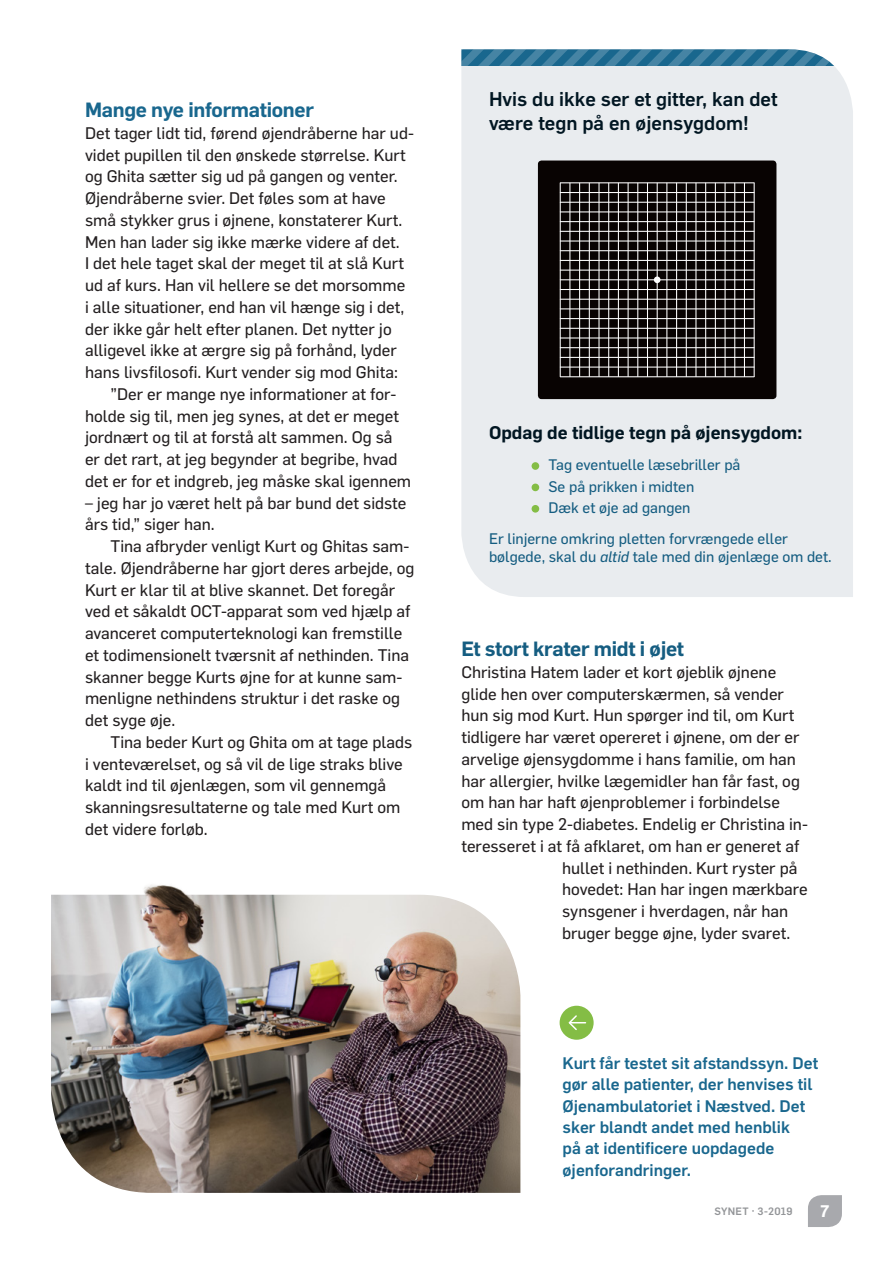
<style>
.page{position:relative;width:893px;height:1263px;background:#fff}
.page>*{position:absolute;margin:0;border:0;box-sizing:border-box;transform-origin:0 0}
.t1{font:600 20.25px "Flama";letter-spacing:-.015em;color:#155d81}
.t2{font:600 20.25px "Flama";letter-spacing:-.015em;color:#19678e}
.t3{font:500 19.5px/24.3px "Flama";color:#011622}
.t4{font:600 18px "Flama";color:#011622}
.t5{font:16.5px/21.8px "Flama Basic";color:#231f20}
.t6{font:500 16.5px/21.5px "Flama";color:#19678e}
.t7{font:600 16.5px "Flama";color:#fff}
.t8{font:15px/21.5px "Flama Basic";color:#155d81}
.t9{font:500 10.5px "Flama";letter-spacing:.025em;color:#939598}
.s1{font-style:italic}
</style>
<div class="page">
<div style="left:461px;top:66px;width:392px;height:531px;background:#e9ecef"></div>
<svg style="left:461px;top:49px;width:373px;height:17px;background:#3a7c9e"></svg>
<img style="left:51px;top:895px;width:469px;height:298px">
<img style="left:132px;top:885px;width:90px;height:19px">
<div style="left:560px;top:1006px;width:34px;height:34px;background:#84bd45;border-radius:50%"></div>
<svg style="left:568px;top:1015px;width:17px;height:15px"></svg>
<div style="left:538px;top:161px;width:238px;height:238px;background:#080302;border-radius:4px"></div>
<hr style="left:560px;top:182px;width:194px;height:1px;background:#fff">
<hr style="left:560px;top:192px;width:194px;height:1px;background:#fff">
<hr style="left:560px;top:202px;width:194px;height:1px;background:#fff">
<hr style="left:560px;top:211px;width:194px;height:1px;background:#fff">
<hr style="left:560px;top:221px;width:194px;height:1px;background:#fff">
<hr style="left:560px;top:231px;width:194px;height:1px;background:#fff">
<hr style="left:560px;top:240px;width:194px;height:2px;background:#fff">
<hr style="left:560px;top:250px;width:194px;height:1px;background:#fff">
<hr style="left:560px;top:260px;width:194px;height:1px;background:#fff">
<hr style="left:560px;top:270px;width:194px;height:1px;background:#fff">
<hr style="left:560px;top:279px;width:194px;height:1px;background:#fff">
<hr style="left:560px;top:289px;width:194px;height:1px;background:#fff">
<hr style="left:560px;top:299px;width:194px;height:1px;background:#fff">
<hr style="left:560px;top:308px;width:194px;height:1px;background:#fff">
<hr style="left:560px;top:318px;width:194px;height:1px;background:#fff">
<hr style="left:560px;top:328px;width:194px;height:1px;background:#fff">
<hr style="left:560px;top:337px;width:194px;height:1px;background:#fff">
<hr style="left:560px;top:347px;width:194px;height:1px;background:#fff">
<hr style="left:560px;top:357px;width:194px;height:1px;background:#fff">
<hr style="left:560px;top:367px;width:194px;height:1px;background:#fff">
<hr style="left:560px;top:376px;width:194px;height:1px;background:#fff">
<hr style="left:754px;top:183px;width:1px;height:193px;background:#fff">
<hr style="left:744px;top:183px;width:1px;height:193px;background:#fff">
<hr style="left:734px;top:183px;width:1px;height:193px;background:#fff">
<hr style="left:724px;top:183px;width:2px;height:193px;background:#fff">
<hr style="left:715px;top:183px;width:1px;height:193px;background:#fff">
<hr style="left:705px;top:183px;width:1px;height:193px;background:#fff">
<hr style="left:695px;top:183px;width:1px;height:193px;background:#fff">
<hr style="left:686px;top:183px;width:1px;height:193px;background:#fff">
<hr style="left:676px;top:183px;width:1px;height:193px;background:#fff">
<hr style="left:666px;top:183px;width:1px;height:193px;background:#fff">
<hr style="left:657px;top:183px;width:1px;height:193px;background:#fff">
<hr style="left:647px;top:183px;width:1px;height:193px;background:#fff">
<hr style="left:637px;top:183px;width:1px;height:193px;background:#fff">
<hr style="left:628px;top:183px;width:1px;height:193px;background:#fff">
<hr style="left:618px;top:183px;width:1px;height:193px;background:#fff">
<hr style="left:608px;top:183px;width:1px;height:193px;background:#fff">
<hr style="left:598px;top:183px;width:1px;height:193px;background:#fff">
<hr style="left:589px;top:183px;width:1px;height:193px;background:#fff">
<hr style="left:579px;top:183px;width:1px;height:193px;background:#fff">
<hr style="left:569px;top:183px;width:1px;height:193px;background:#fff">
<hr style="left:560px;top:183px;width:1px;height:193px;background:#fff">
<div style="left:654px;top:276px;width:6px;height:7px;background:#fff;border-radius:50%"></div>
<div style="left:532px;top:462px;width:7px;height:8px;background:#84bd45;border-radius:50%"></div>
<div style="left:532px;top:484px;width:7px;height:7px;background:#84bd45;border-radius:50%"></div>
<div style="left:532px;top:505px;width:7px;height:8px;background:#84bd45;border-radius:50%"></div>
<svg style="left:808px;top:1195px;width:34px;height:32px"></svg>
<p class="t2" style="left:85px;top:95px;width:230px">Mange nye informationer</p>
<p class="t5" style="left:85px;top:121px;width:330px">Det tager lidt tid, førend øjendråberne har ud-</p>
<p class="t5" style="left:85px;top:143px;width:322px">videt pupillen til den ønskede størrelse. Kurt</p>
<p class="t5" style="left:85px;top:165px;width:314px">og Ghita sætter sig ud på gangen og venter.</p>
<p class="t5" style="left:85px;top:186px;width:302px">Øjendråberne svier. Det føles som at have</p>
<p class="t5" style="left:85px;top:208px;width:319px">små stykker grus i øjnene, konstaterer Kurt.</p>
<p class="t5" style="left:85px;top:230px;width:316px">Men han lader sig ikke mærke videre af det.</p>
<p class="t5" style="left:85px;top:252px;width:321px">I det hele taget skal der meget til at slå Kurt</p>
<p class="t5" style="left:85px;top:273px;width:322px">ud af kurs. Han vil hellere se det morsomme</p>
<p class="t5" style="left:85px;top:295px;width:321px">i alle situationer, end han vil hænge sig i det,</p>
<p class="t5" style="left:85px;top:317px;width:308px">der ikke går helt efter planen. Det nytter jo</p>
<p class="t5" style="left:85px;top:338px;width:313px">alligevel ikke at ærgre sig på forhånd, lyder</p>
<p class="t5" style="left:85px;top:360px;width:314px">hans livsfilosofi. Kurt vender sig mod Ghita:</p>
<p class="t5" style="left:111px;top:382px;width:287px">”Der er mange nye informationer at for-</p>
<p class="t5" style="left:85px;top:404px;width:316px">holde sig til, men jeg synes, at det er meget</p>
<p class="t5" style="left:85px;top:425px;width:309px">jordnært og til at forstå alt sammen. Og så</p>
<p class="t5" style="left:85px;top:447px;width:314px">er det rart, at jeg begynder at begribe, hvad</p>
<p class="t5" style="left:85px;top:469px;width:328px">det er for et indgreb, jeg måske skal igennem</p>
<p class="t5" style="left:85px;top:491px;width:323px">– jeg har jo været helt på bar bund det sidste års tid,” siger han.</p>
<p class="t5" style="left:85px;top:534px;width:331px;text-indent:26px">Tina afbryder venligt Kurt og Ghitas sam&shy;tale. Øjendråberne har gjort deres arbejde, og Kurt er klar til at blive skannet. Det foregår ved et såkaldt OCT-apparat som ved hjælp af avanceret computerteknologi kan fremstille et todimensionelt tværsnit af nethinden. Tina skanner begge Kurts øjne for at kunne sam&shy;menligne nethindens struktur i det raske og det syge øje.</p>
<p class="t5" style="left:85px;top:730px;width:329px;text-indent:26px">Tina beder Kurt og Ghita om at tage plads i venteværelset, og så vil de lige straks blive kaldt ind til øjenlægen, som vil gennemgå skanningsresultaterne og tale med Kurt om det videre forløb.</p>
<p class="t3" style="left:489px;top:86px;width:290px">Hvis du ikke ser et gitter, kan det være tegn på en øjensygdom!</p>
<p class="t4" style="left:489px;top:420px;width:315px">Opdag de tidlige tegn på øjensygdom:</p>
<p class="t8" style="left:549px;top:453px;width:193px">Tag eventuelle læsebriller på<br>Se på prikken i midten<br>Dæk et øje ad gangen</p>
<p class="t8" style="left:489px;top:529px;width:344px;line-height:18px">Er linjerne omkring pletten forvrængede eller bølgede, skal du <span class="s1">altid</span> tale med din øjenlæge om det.</p>
<p class="t1" style="left:461px;top:634px;width:224px">Et stort krater midt i øjet</p>
<p class="t5" style="left:461px;top:660px;width:316px">Christina Hatem lader et kort øjeblik øjnene</p>
<p class="t5" style="left:461px;top:682px;width:324px">glide hen over computerskærmen, så vender</p>
<p class="t5" style="left:461px;top:703px;width:335px">hun sig mod Kurt. Hun spørger ind til, om Kurt</p>
<p class="t5" style="left:461px;top:725px;width:340px">tidligere har været opereret i øjnene, om der er</p>
<p class="t5" style="left:461px;top:747px;width:336px">arvelige øjensygdomme i hans familie, om han</p>
<p class="t5" style="left:461px;top:769px;width:340px">har allergier, hvilke lægemidler han får fast, og</p>
<p class="t5" style="left:461px;top:790px;width:320px">om han har haft øjenproblemer i forbindelse</p>
<p class="t5" style="left:461px;top:812px;width:348px">med sin type 2-diabetes. Endelig er Christina in-</p>
<p class="t5" style="left:461px;top:834px;width:339px">teresseret i at få afklaret, om han er generet af</p>
<p class="t5" style="left:562px;top:856px;width:237px">hullet i nethinden. Kurt ryster på</p>
<p class="t5" style="left:562px;top:877px;width:247px">hovedet: Han har ingen mærkbare</p>
<p class="t5" style="left:562px;top:899px;width:228px">synsgener i hverdagen, når han</p>
<p class="t5" style="left:562px;top:921px;width:230px">bruger begge øjne, lyder svaret.</p>
<p class="t6" style="left:563px;top:1051px;width:257px">Kurt får testet sit afstandssyn. Det gør alle patienter, der henvises til<br>Øjenambulatoriet i Næstved. Det sker blandt andet med henblik<br>på at identificere uopdagede øjenforandringer.</p>
<p class="t9" style="left:714px;top:1204px;width:80px">SYNET · 3-2019</p>
<p class="t7" style="left:820px;top:1199px;width:11px">7</p>
</div>
